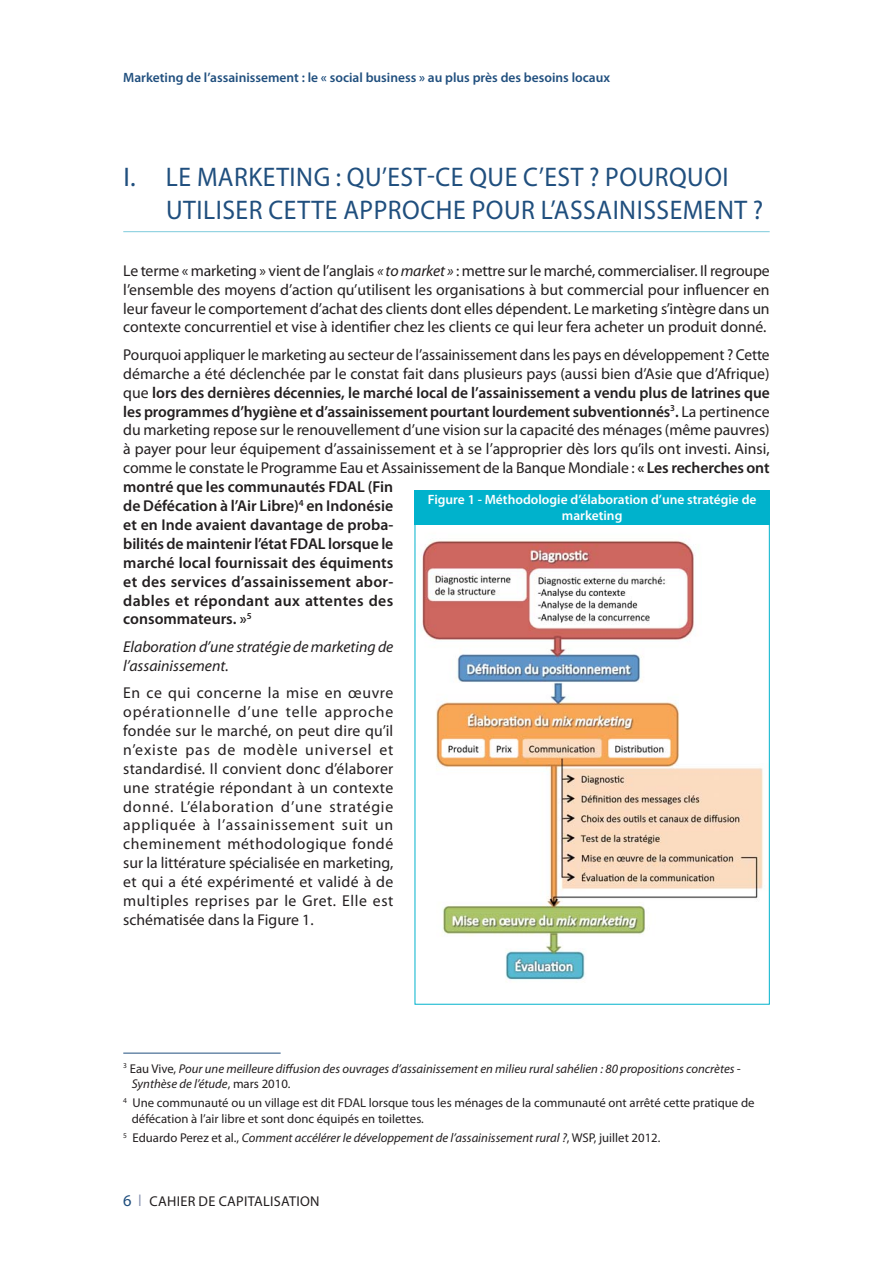
<style>
.page{position:relative;width:893px;height:1263px;background:#fff}
.page>*{position:absolute;margin:0;border:0;box-sizing:border-box;transform-origin:0 0}
.t1{font:27px/32.4px "Myriad Pro";letter-spacing:.02em;color:#204f7e}
.t2{font:15.75px/18.9px "Myriad Pro";letter-spacing:-.005em;color:#231f20;text-align:justify}
.t3{font:italic 15.75px/18.9px "Myriad Pro";letter-spacing:-.005em;color:#231f20}
.t4{font:14.25px "Myriad Pro";letter-spacing:.02em;color:#231f20}
.t5{font:600 13.5px "Myriad Pro";color:#204f7e}
.t6{font:600 13.5px/16.2px "Myriad Pro";color:#fff;text-align:center}
.t7{font:italic 12.75px/15.3px "Myriad Pro";color:#231f20}
.t8{font:12.75px/15.3px "Myriad Pro";color:#231f20}
.s1{font-style:italic}
.s2{font-weight:600}
.s3{font-style:normal}
.s4{font-size:16.5px;color:#204f7e}
.s5{color:#858faf}
</style>
<div class="page">
<hr style="left:123px;top:1053px;width:158px;height:1px;background:#204f7e">
<hr style="left:123px;top:231px;width:647px;height:1px;background:#7ecbdc">
<img style="left:422px;top:540px;width:341px;height:442px">
<div style="left:415px;top:490px;width:355px;height:34px;background:#00b2cc"></div>
<p class="t5" style="left:123px;top:73px;width:488px">Marketing de l’assainissement : le « social business » au plus près des besoins locaux</p>
<h1 class="t1" style="left:166px;top:163px;width:599px;text-indent:-43px">I. LE MARKETING : QU’EST-CE QUE C’EST ? POURQUOI<br>UTILISER CETTE APPROCHE POUR L’ASSAINISSEMENT ?</h1>
<p class="t2" style="left:123px;top:262px;width:648px">Le terme « marketing » vient de l’anglais <span class="s1">« to market »</span> : mettre sur le marché, commercialiser. Il regroupe l’ensemble des moyens d’action qu’utilisent les organisations à but commercial pour influencer en leur faveur le comportement d’achat des clients dont elles dépendent. Le marketing s’intègre dans un contexte concurrentiel et vise à identifier chez les clients ce qui leur fera acheter un produit donné.</p>
<p class="t2" style="left:123px;top:346px;width:648px;text-align:left">Pourquoi appliquer le marketing au secteur de l’assainissement dans les pays en développement ? Cette démarche a été déclenchée par le constat fait dans plusieurs pays (aussi bien d’Asie que d’Afrique) que <span class="s2">lors des dernières décennies, le marché local de l’assainissement a vendu plus de latrines que les programmes d’hygiène et d’assainissement pourtant lourdement subventionnés</span><sup>3</sup><span class="s2">.</span> La pertinence du marketing repose sur le renouvellement d’une vision sur la capacité des ménages (même pauvres) à payer pour leur équipement d’assainissement et à se l’approprier dès lors qu’ils ont investi. Ainsi, comme le constate le Programme Eau et Assainissement de la Banque Mondiale : <span class="s2">« Les recherches ont montré que les communautés FDAL (Fin<br>de Défécation à l’Air Libre)</span><sup>4</sup> <span class="s2">en Indonésie<br>et en Inde avaient davantage de proba-<br>bilités de maintenir l’état FDAL lorsque le<br>marché local fournissait des équiments<br>et des services d’assainissement abor-<br>dables et répondant aux attentes des<br>consommateurs. »</span><sup>5</sup></p>
<p class="t3" style="left:123px;top:638px;width:272px">Elaboration d’une stratégie de marketing de l’assainissement.</p>
<p class="t2" style="left:123px;top:684px;width:272px">En ce qui concerne la mise en œuvre opérationnelle d’une telle approche fondée sur le marché, on peut dire qu’il n’existe pas de modèle universel et standardisé. Il convient donc d’élaborer une stratégie répondant à un contexte donné. L’élaboration d’une stratégie appliquée à l’assainissement suit un cheminement méthodologique fondé sur la littérature spécialisée en marketing, et qui a été expérimenté et validé à de multiples reprises par le Gret. Elle est schématisée dans la Figure 1.</p>
<p class="t6" style="left:428px;top:492px;width:330px">Figure 1 - Méthodologie d’élaboration d’une stratégie de marketing</p>
<p class="t7" style="left:132px;top:1062px;width:610px;text-indent:-9px"><sup>3</sup> <span class="s3">Eau Vive,</span> Pour une meilleure diffusion des ouvrages d’assainissement en milieu rural sahélien : 80 propositions concrètes -<br>Synthèse de l’étude<span class="s3">, mars 2010.</span></p>
<p class="t8" style="left:132px;top:1096px;width:624px;text-indent:-9px"><sup>4</sup> Une communauté ou un village est dit FDAL lorsque tous les ménages de la communauté ont arrêté cette pratique de défécation à l’air libre et sont donc équipés en toilettes.</p>
<p class="t7" style="left:123px;top:1131px;width:539px"><sup>5</sup> <span class="s3">Eduardo Perez et al.,</span> Comment accélérer le développement de l’assainissement rural ?<span class="s3">, WSP, juillet 2012.</span></p>
<p class="t4" style="left:123px;top:1196px;width:198px"><span class="s4">6</span> <span class="s5">❘</span> CAHIER DE CAPITALISATION</p>
</div>
